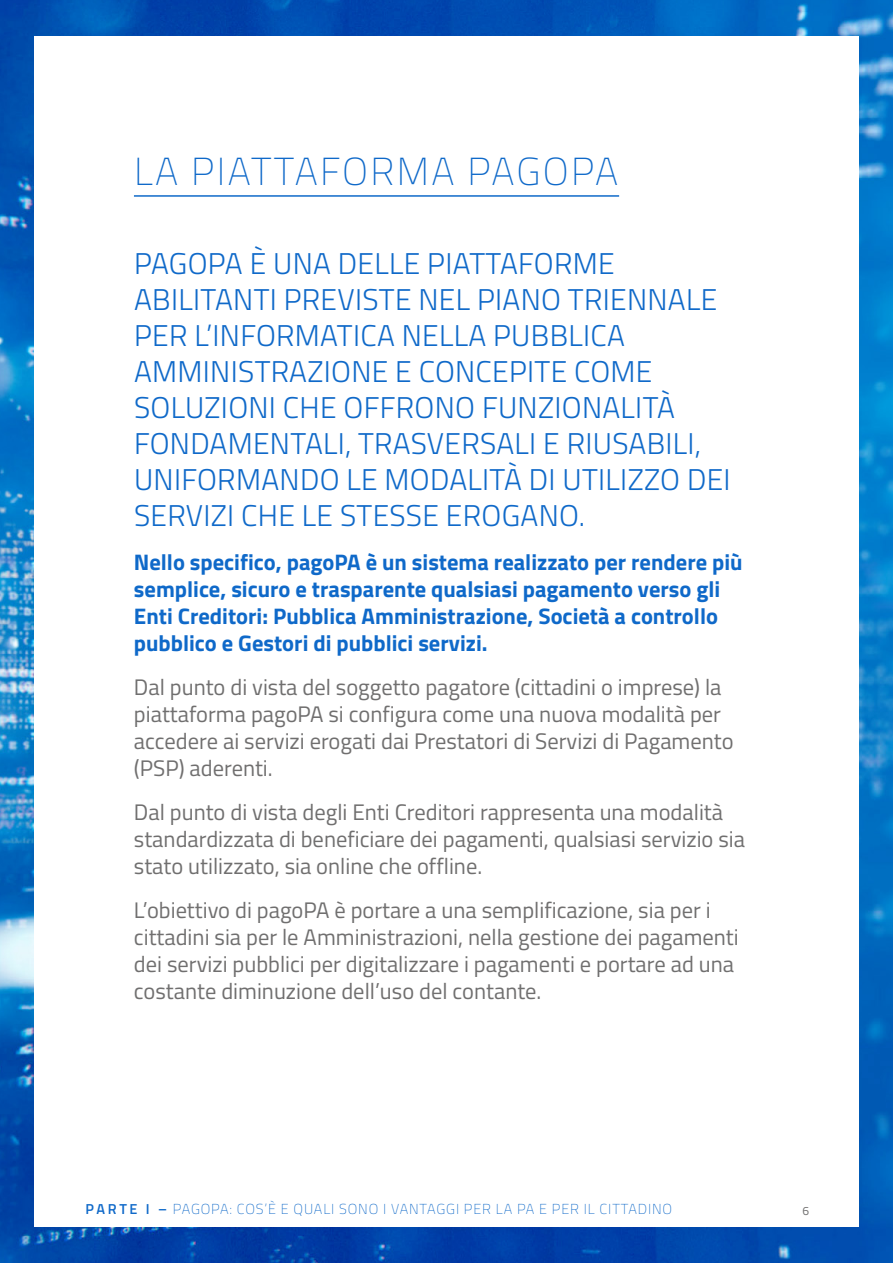
<style>
.page{position:relative;width:893px;height:1263px;background:#fff}
.page>*{position:absolute;margin:0;border:0;box-sizing:border-box;transform-origin:0 0}
.t1{font:200 39px "Titillium Web";letter-spacing:.06em;color:#0f69c9}
.t2{font:300 30px/36px "Titillium Web";letter-spacing:.01em;color:#0f69c9}
.t3{font:22.5px/27px "Titillium Web";color:#706f6f}
.t4{font:700 22.5px/27px "Titillium Web";color:#0f69c9}
.t5{font:200 14.4px "Titillium Web";letter-spacing:.06em;color:#0f69c9}
.t6{font:12px "Titillium Web";color:#706f6f}
.s1{font-weight:600}
</style>
<div class="page">
<img style="left:0;top:0;width:893px;height:1263px">
<div style="left:34px;top:36px;width:825px;height:1191px;background:#fff"></div>
<hr style="left:134px;top:195px;width:485px;height:2px;background:#0f69c9">
<h1 class="t1" style="left:134px;top:144px;width:486px">LA PIATTAFORMA PAGOPA</h1>
<p class="t2" style="left:134px;top:244px;width:598px">PAGOPA È UNA DELLE PIATTAFORME ABILITANTI PREVISTE NEL PIANO TRIENNALE PER L’INFORMATICA NELLA PUBBLICA AMMINISTRAZIONE E CONCEPITE COME SOLUZIONI CHE OFFRONO FUNZIONALITÀ FONDAMENTALI, TRASVERSALI E RIUSABILI, UNIFORMANDO LE MODALITÀ DI UTILIZZO DEI SERVIZI CHE LE STESSE EROGANO.</p>
<p class="t4" style="left:134px;top:547px;width:610px">Nello specifico, pagoPA è un sistema realizzato per rendere più semplice, sicuro e trasparente qualsiasi pagamento verso gli Enti Creditori: Pubblica Amministrazione, Società a controllo pubblico e Gestori di pubblici servizi.</p>
<p class="t3" style="left:134px;top:672px;width:601px">Dal punto di vista del soggetto pagatore (cittadini o imprese) la piattaforma pagoPA si configura come una nuova modalità per accedere ai servizi erogati dai Prestatori di Servizi di Pagamento (PSP) aderenti.</p>
<p class="t3" style="left:134px;top:797px;width:613px">Dal punto di vista degli Enti Creditori rappresenta una modalità standardizzata di beneficiare dei pagamenti, qualsiasi servizio sia stato utilizzato, sia online che offline.</p>
<p class="t3" style="left:134px;top:895px;width:606px">L’obiettivo di pagoPA è portare a una semplificazione, sia per i cittadini sia per le Amministrazioni, nella gestione dei pagamenti dei servizi pubblici per digitalizzare i pagamenti e portare ad una costante diminuzione dell’uso del contante.</p>
<p class="t5" style="left:86px;top:1199px;width:588px"><span class="s1">PARTE I –</span> PAGOPA: COS’È E QUALI SONO I VANTAGGI PER LA PA E PER IL CITTADINO</p>
<p class="t6" style="left:802px;top:1202px;width:8px">6</p>
</div>
